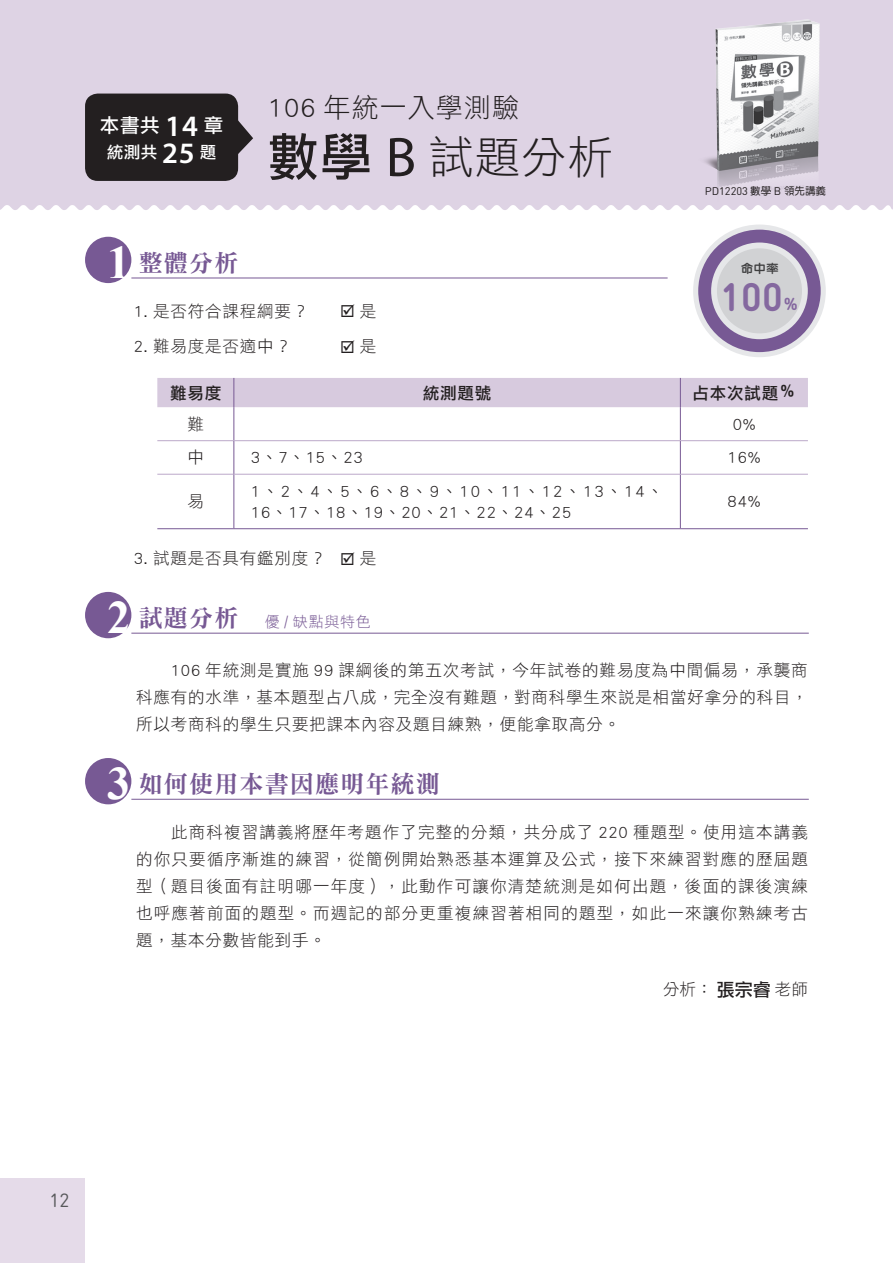
<style>
.page{position:relative;width:893px;height:1263px;background:#fff}
.page>*{position:absolute;margin:0;border:0;box-sizing:border-box;transform-origin:0 0}
.標頭{font:45px "DF Li Hei Std W3";color:#231f20}
.t1{font:700 40.35px "Din Round";color:#84689f}
._102年{font:27px "DF Li Hei Std W3";letter-spacing:.04em;color:#231f20}
.t2{font:24px "DFN Ming XB HKP BF";letter-spacing:.05em;color:#775994}
.t3{font:19.5px "DF Li Hei Md WIN BF";color:#fff}
.t4{font:18.9px "Din Round";color:#57585a}
.t5{font:700 17.7px "Din Round";color:#84689f}
.優缺點文{font:16.5px/27px "DF Li Hei Std W3";letter-spacing:.05em;color:#231f20;text-align:justify}
.表左{font:16.5px/21px "DF Li Hei Std W3";letter-spacing:.05em;color:#231f20}
.內文1{font:16.5px "DF Li Hei Std W3";letter-spacing:.05em;color:#231f20}
.表頭{font:16.5px "DF Li Hei Md WIN BF";letter-spacing:.05em;color:#231f20}
.表中{font:16.5px "DF Li Hei Std W3";color:#231f20}
.作者{font:16.5px "DF Li Hei Std W3";color:#231f20}
.t6{font:16.5px "DF Li Hei Md WIN BF";color:#fff}
.t7{font:15px "DF Li Hei Std W3";letter-spacing:.05em;color:#775994}
.t8{font:12px "DF Li Yuan Bd HK BF";color:#3e3e3f}
.段落樣式1{font:10.95px "Din Round";color:#231f20}
.s1{font-family:"Myriad Pro";font-weight:600;font-size:29.7px}
.s2{font-family:"DF Li Hei Md WIN BF";font-size:51px}
.s3{font-family:"Myriad Pro";font-size:56.1px}
.s4{font-family:"DF Yuan Md HKP BF";font-size:10.5px}
.s5{font-family:"Times New Roman";font-weight:700;font-size:46.5px;color:#fff}
.s6{font-family:"DFN Ming XB HKP BF";font-size:24px}
.s7{font-family:"DF Li Hei Md WIN BF";font-size:18px}
</style>
<div class="page">
<div style="left:0;top:0;width:892px;height:210px;background:#ded3e4"></div>
<div style="left:0;top:1178px;width:85px;height:85px;background:#e5dbe9"></div>
<div style="left:693px;top:225px;width:133px;height:132px;background:#e6e7e9;border-radius:50%"></div>
<svg style="left:698px;top:230px;width:123px;height:122px"></svg>
<div style="left:717px;top:248px;width:85px;height:85px;background:#d1d2d4;border-radius:50%"></div>
<img style="left:688px;top:5px;width:154px;height:203px">
<div style="left:85px;top:237px;width:46px;height:46px;background:#775994;border-radius:50%"></div>
<hr style="left:131px;top:278px;width:537px;height:1px;background:#775994">
<div style="left:157px;top:378px;width:651px;height:29px;background:#d7cade"></div>
<hr style="left:234px;top:407px;width:1px;height:33px;background:#775994">
<hr style="left:680px;top:407px;width:1px;height:33px;background:#775994">
<hr style="left:157px;top:440px;width:77px;height:1px;background:#bba8c9">
<hr style="left:234px;top:441px;width:1px;height:33px;background:#775994">
<hr style="left:234px;top:440px;width:446px;height:1px;background:#bba8c9">
<hr style="left:680px;top:441px;width:1px;height:33px;background:#775994">
<hr style="left:680px;top:440px;width:128px;height:1px;background:#bba8c9">
<hr style="left:157px;top:474px;width:77px;height:1px;background:#bba8c9">
<hr style="left:157px;top:528px;width:77px;height:1px;background:#775994">
<hr style="left:234px;top:474px;width:1px;height:54px;background:#775994">
<hr style="left:234px;top:474px;width:446px;height:1px;background:#bba8c9">
<hr style="left:234px;top:528px;width:446px;height:1px;background:#775994">
<hr style="left:680px;top:474px;width:1px;height:54px;background:#775994">
<hr style="left:680px;top:474px;width:128px;height:1px;background:#bba8c9">
<hr style="left:680px;top:528px;width:128px;height:1px;background:#775994">
<div style="left:85px;top:592px;width:46px;height:46px;background:#775994;border-radius:50%"></div>
<hr style="left:131px;top:633px;width:678px;height:1px;background:#775994">
<div style="left:85px;top:758px;width:46px;height:46px;background:#775994;border-radius:50%"></div>
<hr style="left:131px;top:799px;width:678px;height:1px;background:#775994">
<div style="left:85px;top:94px;width:153px;height:87px;background:#231f20;border-radius:13px"></div>
<svg style="left:238px;top:119px;width:15px;height:36px"></svg>
<svg style="left:892px;top:0;width:1px;height:210px"></svg>
<p class="t3" style="left:100px;top:115px;width:125px">本書共 <span class="s1">14</span> 章</p>
<p class="t6" style="left:107px;top:144px;width:111px">統測共 <span class="s1">25</span> 題</p>
<p class="_102年" style="left:268px;top:92px;width:253px">106 年統一入學測驗</p>
<p class="標頭" style="left:268px;top:132px;width:347px"><span class="s2">數學</span> <span class="s3">B</span> 試題分析</p>
<p class="段落樣式1" style="left:705px;top:183px;width:123px">PD12203 <span class="s4">數學</span> B <span class="s4">領先講義</span></p>
<p class="t2" style="left:107px;top:251px;width:133px"><span class="s5">1</span> 整體分析</p>
<p class="內文1" style="left:134px;top:302px;width:176px">1. 是否符合課程綱要？</p>
<p class="內文1" style="left:340px;top:302px;width:38px">☑ 是</p>
<p class="內文1" style="left:134px;top:337px;width:158px">2. 難易度是否適中？</p>
<p class="內文1" style="left:340px;top:337px;width:38px">☑ 是</p>
<p class="表頭" style="left:170px;top:384px;width:53px">難易度</p>
<p class="表頭" style="left:423px;top:384px;width:70px">統測題號</p>
<p class="表頭" style="left:693px;top:384px;width:105px">占本次試題％</p>
<p class="表中" style="left:187px;top:415px;width:18px">難</p>
<p class="表中" style="left:733px;top:415px;width:24px">0%</p>
<p class="表中" style="left:187px;top:448px;width:18px">中</p>
<p class="表左" style="left:251px;top:447px;width:114px">3、7、15、23</p>
<p class="表中" style="left:728px;top:448px;width:35px">16%</p>
<p class="表中" style="left:187px;top:492px;width:18px">易</p>
<p class="表左" style="left:251px;top:480px;width:414px">1、2、4、5、6、8、9、10、11、12、13、14、<br>16、17、18、19、20、21、22、24、25</p>
<p class="表中" style="left:728px;top:492px;width:35px">84%</p>
<p class="內文1" style="left:134px;top:549px;width:244px">3. 試題是否具有鑑別度？ ☑ 是</p>
<p class="t7" style="left:107px;top:614px;width:265px"><span class="s5">2</span> <span class="s6">試題分析　</span>優 / 缺點與特色</p>
<p class="優缺點文" style="left:136px;top:657px;width:673px">　　106 年統測是實施 99 課綱後的第五次考試，今年試卷的難易度為中間偏易，承襲商科應有的水準，基本題型占八成，完全沒有難題，對商科學生來說是相當好拿分的科目，所以考商科的學生只要把課本內容及題目練熟，便能拿取高分。</p>
<p class="t2" style="left:107px;top:772px;width:334px"><span class="s5">3</span> 如何使用本書因應明年統測</p>
<p class="優缺點文" style="left:136px;top:818px;width:673px">　　此商科複習講義將歷年考題作了完整的分類，共分成了 220 種題型。使用這本講義的你只要循序漸進的練習，從簡例開始熟悉基本運算及公式，接下來練習對應的歷屆題型（題目後面有註明哪一年度），此動作可讓你清楚統測是如何出題，後面的課後演練也呼應著前面的題型。而週記的部分更重複練習著相同的題型，如此一來讓你熟練考古題，基本分數皆能到手。</p>
<p class="作者" style="left:663px;top:980px;width:146px">分析：<span class="s7">張宗睿</span>老師</p>
<p class="t8" style="left:741px;top:262px;width:39px">命中率</p>
<p class="t1" style="left:720px;top:265px;width:65px">100</p>
<p class="t5" style="left:784px;top:290px;width:16px">%</p>
<p class="t4" style="left:50px;top:1185px;width:21px">12</p>
</div>
